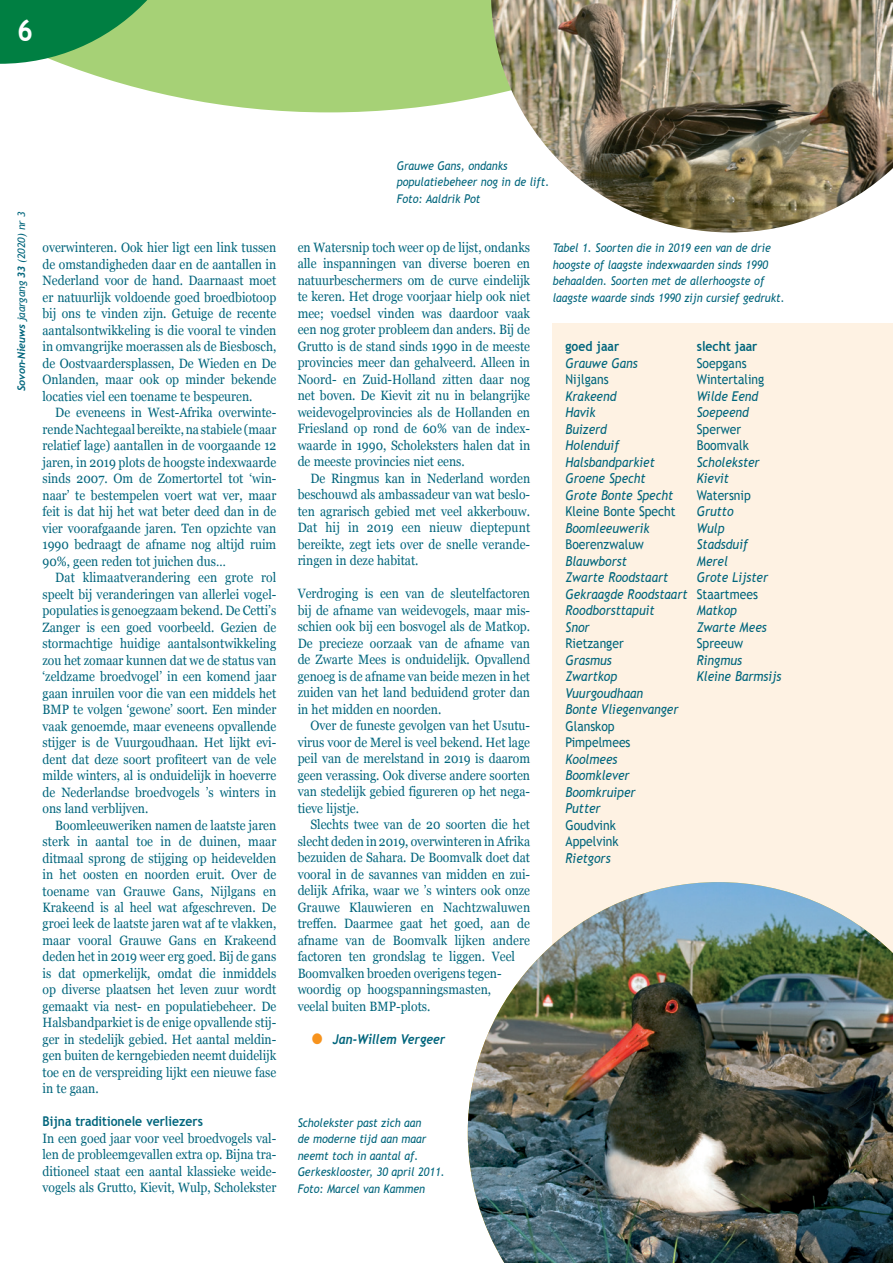
<style>
.page{position:relative;width:893px;height:1263px;background:#fff}
.page>*{position:absolute;margin:0;border:0;box-sizing:border-box;transform-origin:0 0}
.t1{font:700 30px "Trebuchet MS";color:#fff;scale:.9 1}
.t2{font:13.5px/16.5px "Georgia";color:#00657c;text-align:justify;scale:.9 1}
.t3{font:italic 13.5px/16.5px "Trebuchet MS";color:#00657c;scale:.9 1}
.t4{font:13.5px/16.5px "Trebuchet MS";color:#00657c;scale:.9 1}
.t5{font:700 13.5px "Trebuchet MS";color:#00657c;scale:.9 1}
.t6{font:italic 700 13.5px "Trebuchet";color:#00657c;scale:.9 1}
.t7{font:italic 12px/16.5px "Trebuchet MS";color:#00657c;scale:.9 1}
.t8{font:italic 10.5px "Trebuchet MS";letter-spacing:-.01em;color:#00657c}
.s1{font-family:"Trebuchet";font-weight:700}
.s2{font-family:"Georgia";font-style:normal;font-size:34.5px;color:#f7931d}
.s3{font-style:normal}
</style>
<div class="page">
<svg style="left:63px;top:0;width:428px;height:112px;background:#b1d687"></svg>
<svg style="left:0;top:0;width:202px;height:64px;background:#53a85d"></svg>
<div style="left:553px;top:323px;width:340px;height:913px;background:#fef2e3"></div>
<img style="left:491px;top:0;width:402px;height:232px">
<img style="left:468px;top:882px;width:425px;height:381px">
<h1 class="t1" style="left:17px;top:11px;width:19px">6</h1>
<p class="t8" style="left:15px;top:391px;width:181px;rotate:-90deg"><span class="s1">Sovon-Nieuws</span> jaargang <span class="s1">33</span> (2020) nr 3</p>
<p class="t2" style="left:43px;top:239px;width:261px">overwinteren. Ook hier ligt een link tussen de omstandigheden daar en de aantallen in Nederland voor de hand. Daarnaast moet er natuurlijk voldoende goed broedbiotoop bij ons te vinden zijn. Getuige de recente aantalsontwikkeling is die vooral te vinden in omvangrijke moerassen als de Biesbosch, de Oostvaardersplassen, De Wieden en De Onlanden, maar ook op minder bekende locaties viel een toename te bespeuren.</p>
<p class="t2" style="left:43px;top:404px;width:261px;text-indent:13px">De eveneens in West-Afrika overwinte&shy;rende Nachtegaal bereikte, na stabiele (maar relatief lage) aantallen in de voorgaande 12 jaren, in 2019 plots de hoogste indexwaarde sinds 2007. Om de Zomertortel tot ‘win&shy;naar’ te bestempelen voert wat ver, maar feit is dat hij het wat beter deed dan in de vier voorafgaande jaren. Ten opzichte van 1990 bedraagt de afname nog altijd ruim 90%, geen reden tot juichen dus…</p>
<p class="t2" style="left:43px;top:568px;width:261px;text-indent:13px">Dat klimaatverandering een grote rol speelt bij veranderingen van allerlei vogel&shy;populaties is genoegzaam bekend. De Cetti’s Zanger is een goed voorbeeld. Gezien de stormachtige huidige aantalsontwikkeling zou het zomaar kunnen dat we de status van ‘zeldzame broedvogel’ in een komend jaar gaan inruilen voor die van een middels het BMP te volgen ‘gewone’ soort. Een minder vaak genoemde, maar eveneens opvallende stijger is de Vuurgoudhaan. Het lijkt evi&shy;dent dat deze soort profiteert van de vele milde winters, al is onduidelijk in hoeverre de Nederlandse broedvogels ’s winters in ons land verblijven.</p>
<p class="t2" style="left:43px;top:816px;width:261px;text-indent:13px">Boomleeuweriken namen de laatste jaren sterk in aantal toe in de duinen, maar ditmaal sprong de stijging op heidevelden in het oosten en noorden eruit. Over de toename van Grauwe Gans, Nijlgans en Krakeend is al heel wat afgeschreven. De groei leek de laatste jaren wat af te vlakken, maar vooral Grauwe Gans en Krakeend deden het in 2019 weer erg goed. Bij de gans is dat opmerkelijk, omdat die inmiddels op diverse plaatsen het leven zuur wordt gemaakt via nest- en populatiebeheer. De Halsbandparkiet is de enige opvallende stij&shy;ger in stedelijk gebied. Het aantal meldin&shy;gen buiten de kerngebieden neemt duidelijk toe en de verspreiding lijkt een nieuwe fase in te gaan.</p>
<p class="t5" style="left:43px;top:1113px;width:180px">Bijna traditionele verliezers</p>
<p class="t2" style="left:43px;top:1129px;width:261px">In een goed jaar voor veel broedvogels val&shy;len de probleemgevallen extra op. Bijna tra&shy;ditioneel staat een aantal klassieke weide&shy;vogels als Grutto, Kievit, Wulp, Scholekster</p>
<p class="t7" style="left:397px;top:157px;width:171px">Grauwe Gans, ondanks populatiebeheer nog in de lift.<br>Foto: Aaldrik Pot</p>
<p class="t2" style="left:298px;top:238px;width:260px">en Watersnip toch weer op de lijst, ondanks alle inspanningen van diverse boeren en natuurbeschermers om de curve eindelijk te keren. Het droge voorjaar hielp ook niet mee; voedsel vinden was daardoor vaak een nog groter probleem dan anders. Bij de Grutto is de stand sinds 1990 in de meeste provincies meer dan gehalveerd. Alleen in Noord- en Zuid-Holland zitten daar nog net boven. De Kievit zit nu in belangrijke weidevogelprovincies als de Hollanden en Friesland op rond de 60% van de index&shy;waarde in 1990, Scholeksters halen dat in de meeste provincies niet eens.</p>
<p class="t2" style="left:298px;top:469px;width:260px;text-indent:13px">De Ringmus kan in Nederland worden beschouwd als ambassadeur van wat beslo&shy;ten agrarisch gebied met veel akkerbouw.<br>Dat hij in 2019 een nieuw dieptepunt bereikte, zegt iets over de snelle verande&shy;ringen in deze habitat.</p>
<p class="t2" style="left:298px;top:585px;width:260px">Verdroging is een van de sleutelfactoren bij de afname van weidevogels, maar mis&shy;schien ook bij een bosvogel als de Matkop.<br>De precieze oorzaak van de afname van de Zwarte Mees is onduidelijk. Opvallend genoeg is de afname van beide mezen in het zuiden van het land beduidend groter dan in het midden en noorden.</p>
<p class="t2" style="left:298px;top:717px;width:260px;text-indent:13px">Over de funeste gevolgen van het Usutu&shy;virus voor de Merel is veel bekend. Het lage peil van de merelstand in 2019 is daarom geen verassing. Ook diverse andere soorten van stedelijk gebied figureren op het nega&shy;tieve lijstje.</p>
<p class="t2" style="left:298px;top:816px;width:260px;text-align:left;text-indent:13px">Slechts twee van de 20 soorten die het slecht deden in 2019, overwinteren in Afrika bezuiden de Sahara. De Boomvalk doet dat vooral in de savannes van midden en zui&shy;delijk Afrika, waar we ’s winters ook onze Grauwe Klauwieren en Nachtzwaluwen treffen. Daarmee gaat het goed, aan de afname van de Boomvalk lijken andere factoren ten grondslag te liggen. Veel Boomvalken broeden overigens tegen&shy;woordig op hoogspanningsmasten,<br>veelal buiten BMP-plots.</p>
<p class="t6" style="left:310px;top:1031px;width:151px"><span class="s2">•</span> Jan-Willem Vergeer</p>
<p class="t7" style="left:553px;top:240px;width:259px">Tabel 1. Soorten die in 2019 een van de drie hoogste of laagste indexwaarden sinds 1990 behaalden. Soorten met de allerhoogste of laagste waarde sinds 1990 zijn cursief gedrukt.</p>
<p class="t5" style="left:566px;top:338px;width:61px">goed jaar</p>
<p class="t5" style="left:697px;top:338px;width:69px">slecht jaar</p>
<p class="t3" style="left:566px;top:355px;width:82px">Grauwe Gans</p>
<p class="t4" style="left:697px;top:355px;width:57px">Soepgans</p>
<p class="t4" style="left:566px;top:371px;width:50px">Nijlgans</p>
<p class="t4" style="left:697px;top:371px;width:76px">Wintertaling</p>
<p class="t3" style="left:566px;top:388px;width:58px">Krakeend</p>
<p class="t3" style="left:697px;top:388px;width:70px">Wilde Eend</p>
<p class="t3" style="left:566px;top:404px;width:35px">Havik</p>
<p class="t3" style="left:697px;top:404px;width:59px">Soepeend</p>
<p class="t3" style="left:566px;top:421px;width:48px">Buizerd</p>
<p class="t4" style="left:697px;top:421px;width:51px">Sperwer</p>
<p class="t3" style="left:566px;top:437px;width:61px">Holenduif</p>
<p class="t4" style="left:697px;top:437px;width:59px">Boomvalk</p>
<p class="t3" style="left:566px;top:454px;width:101px">Halsbandparkiet</p>
<p class="t3" style="left:697px;top:454px;width:71px">Scholekster</p>
<p class="t3" style="left:566px;top:470px;width:90px">Groene Specht</p>
<p class="t3" style="left:697px;top:470px;width:37px">Kievit</p>
<p class="t3" style="left:566px;top:487px;width:121px">Grote Bonte Specht</p>
<p class="t4" style="left:697px;top:487px;width:61px">Watersnip</p>
<p class="t4" style="left:566px;top:503px;width:124px">Kleine Bonte Specht</p>
<p class="t3" style="left:697px;top:503px;width:42px">Grutto</p>
<p class="t3" style="left:566px;top:520px;width:95px">Boomleeuwerik</p>
<p class="t3" style="left:697px;top:520px;width:32px">Wulp</p>
<p class="t4" style="left:566px;top:536px;width:89px">Boerenzwaluw</p>
<p class="t3" style="left:697px;top:536px;width:58px">Stadsduif</p>
<p class="t3" style="left:566px;top:553px;width:70px">Blauwborst</p>
<p class="t3" style="left:697px;top:553px;width:36px">Merel</p>
<p class="t3" style="left:566px;top:569px;width:116px">Zwarte Roodstaart</p>
<p class="t3" style="left:566px;top:569px;width:227px;text-indent:131px">Grote Lijster<br>Gekraagde Roodstaart <span class="s3">Staartmees<br></span>Roodborsttapuit</p>
<p class="t3" style="left:697px;top:602px;width:46px">Matkop</p>
<p class="t3" style="left:566px;top:619px;width:28px">Snor</p>
<p class="t3" style="left:697px;top:619px;width:79px">Zwarte Mees</p>
<p class="t4" style="left:566px;top:635px;width:66px">Rietzanger</p>
<p class="t4" style="left:697px;top:635px;width:53px">Spreeuw</p>
<p class="t3" style="left:566px;top:652px;width:53px">Grasmus</p>
<p class="t3" style="left:697px;top:652px;width:52px">Ringmus</p>
<p class="t3" style="left:566px;top:668px;width:59px">Zwartkop</p>
<p class="t3" style="left:697px;top:668px;width:96px">Kleine Barmsijs</p>
<p class="t3" style="left:566px;top:685px;width:127px">Vuurgoudhaan<br>Bonte Vliegenvanger</p>
<p class="t4" style="left:566px;top:718px;width:74px">Glanskop<br>Pimpelmees</p>
<p class="t3" style="left:566px;top:751px;width:79px">Koolmees<br>Boomklever<br>Boomkruiper<br>Putter</p>
<p class="t4" style="left:566px;top:817px;width:60px">Goudvink<br>Appelvink</p>
<p class="t3" style="left:566px;top:850px;width:52px">Rietgors</p>
<p class="t7" style="left:298px;top:1114px;width:165px">Scholekster past zich aan<br>de moderne tijd aan maar neemt toch in aantal af.<br>Gerkesklooster, 30 april 2011.<br>Foto: Marcel van Kammen</p>
</div>
